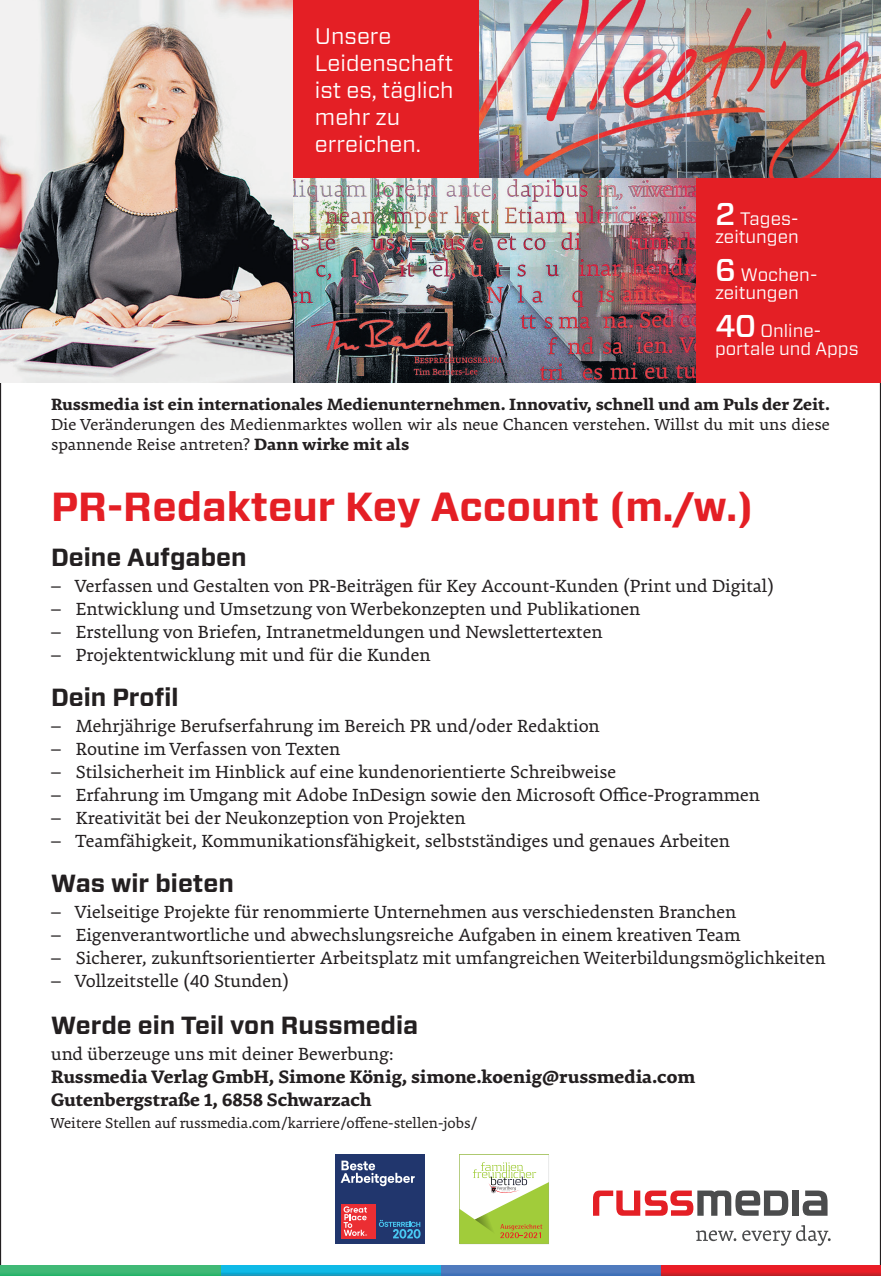
<style>
.page{position:relative;width:881px;height:1276px;background:#fff}
.page>*{position:absolute;margin:0;border:0;box-sizing:border-box;transform-origin:0 0}
.t1{font:700 40.5px "Forza";color:#e41f25}
.t2{font:700 24.75px "Forza";color:#231f20}
.t3{font:22.5px/27px "Forza";color:#fff}
.t4{font:19.12px "Premiera";color:#231f20}
.t5{font:700 19.12px/22.9px "Premiera";color:#231f20}
.t6{font:18px/18px "Forza";color:#fff}
.t7{font:17.32px/20.2px "Premiera";color:#231f20}
.t8{font:700 17.32px "Premiera";color:#231f20}
.t9{font:15.75px "Premiera";color:#231f20}
.s1{font-weight:500;font-size:31.5px}
.s2{font-weight:700}
</style>
<div class="page">
<img style="left:0;top:0;width:293px;height:383px">
<img style="left:478px;top:0;width:402px;height:179px">
<div style="left:293px;top:0;width:185px;height:179px;background:#e41f25"></div>
<div style="left:695px;top:179px;width:185px;height:204px;background:#e41f25"></div>
<div style="left:660px;top:1265px;width:220px;height:11px;background:#ea1d26"></div>
<div style="left:440px;top:1265px;width:220px;height:11px;background:#507bbe"></div>
<div style="left:220px;top:1265px;width:220px;height:11px;background:#0fbae7"></div>
<div style="left:0;top:1265px;width:220px;height:11px;background:#40b976"></div>
<svg style="left:660px;top:1270px;width:220px;height:6px"></svg>
<div style="left:440px;top:1270px;width:220px;height:6px;background:#4a76bb"></div>
<svg style="left:220px;top:1270px;width:220px;height:6px"></svg>
<div style="left:0;top:1270px;width:220px;height:6px;background:#39b773"></div>
<img style="left:293px;top:179px;width:402px;height:204px">
<svg style="left:696px;top:1230px;width:40px;height:11px"></svg>
<svg style="left:742px;top:1225px;width:88px;height:20px"></svg>
<div style="left:792px;top:1190px;width:6px;height:25px;background:#4b4c4d"></div>
<svg style="left:802px;top:1190px;width:25px;height:25px"></svg>
<svg style="left:593px;top:1190px;width:195px;height:25px"></svg>
<div style="left:335px;top:1154px;width:89px;height:90px;background:#21366d"></div>
<svg style="left:340px;top:1160px;width:74px;height:26px"></svg>
<div style="left:341px;top:1204px;width:35px;height:34px;background:#eb2e33"></div>
<svg style="left:343px;top:1206px;width:24px;height:30px"></svg>
<svg style="left:379px;top:1220px;width:41px;height:18px"></svg>
<svg style="left:459px;top:1154px;width:90px;height:90px"></svg>
<p class="t3" style="left:315px;top:22px;width:140px">Unsere<br>Leidenschaft ist es, täglich mehr zu erreichen.</p>
<p class="t6" style="left:714px;top:209px;width:85px"><span class="s1">2</span> Tages&shy;zeitungen</p>
<p class="t6" style="left:714px;top:266px;width:104px"><span class="s1">6</span> Wochen&shy;zeitungen</p>
<p class="t6" style="left:714px;top:322px;width:145px"><span class="s1">40</span> Online&shy;portale und Apps</p>
<p class="t8" style="left:51px;top:393px;width:780px">Russmedia ist ein internationales Medienunternehmen. Innovativ, schnell und am Puls der Zeit.</p>
<p class="t7" style="left:51px;top:414px;width:780px">Die Veränderungen des Medienmarktes wollen wir als neue Chancen verstehen. Willst du mit uns diese spannende Reise antreten? <span class="s2">Dann wirke mit als</span></p>
<h1 class="t1" style="left:51px;top:480px;width:703px">PR-Redakteur Key Account (m./w.)</h1>
<p class="t2" style="left:51px;top:541px;width:197px">Deine Aufgaben</p>
<p class="t4" style="left:51px;top:575px;width:724px">– Verfassen und Gestalten von PR-Beiträgen für Key Account-Kunden (Print und Digital)</p>
<p class="t4" style="left:51px;top:598px;width:590px">– Entwicklung und Umsetzung von Werbekonzepten und Publikationen</p>
<p class="t4" style="left:51px;top:621px;width:553px">– Erstellung von Briefen, Intranetmeldungen und Newslettertexten</p>
<p class="t4" style="left:51px;top:644px;width:381px">– Projektentwicklung mit und für die Kunden</p>
<p class="t2" style="left:51px;top:681px;width:129px">Dein Profil</p>
<p class="t4" style="left:51px;top:715px;width:550px">– Mehrjährige Berufserfahrung im Bereich PR und/oder Redaktion</p>
<p class="t4" style="left:51px;top:738px;width:291px">– Routine im Verfassen von Texten</p>
<p class="t4" style="left:51px;top:761px;width:566px">– Stilsicherheit im Hinblick auf eine kundenorientierte Schreibweise</p>
<p class="t4" style="left:51px;top:783px;width:710px">– Erfahrung im Umgang mit Adobe InDesign sowie den Microsoft Office-Programmen</p>
<p class="t4" style="left:51px;top:806px;width:416px">– Kreativität bei der Neukonzeption von Projekten</p>
<p class="t4" style="left:51px;top:829px;width:680px">– Teamfähigkeit, Kommunikationsfähigkeit, selbstständiges und genaues Arbeiten</p>
<p class="t2" style="left:51px;top:866px;width:184px">Was wir bieten</p>
<p class="t4" style="left:51px;top:900px;width:686px">– Vielseitige Projekte für renommierte Unternehmen aus verschiedensten Branchen</p>
<p class="t4" style="left:51px;top:923px;width:690px">– Eigenverantwortliche und abwechslungsreiche Aufgaben in einem kreativen Team</p>
<p class="t4" style="left:51px;top:946px;width:775px">– Sicherer, zukunftsorientierter Arbeitsplatz mit umfangreichen Weiterbildungsmöglichkeiten</p>
<p class="t4" style="left:51px;top:969px;width:239px">– Vollzeitstelle (40 Stunden)</p>
<p class="t2" style="left:51px;top:1008px;width:368px">Werde ein Teil von Russmedia</p>
<p class="t4" style="left:51px;top:1042px;width:344px">und überzeuge uns mit deiner Bewerbung:</p>
<p class="t5" style="left:51px;top:1065px;width:645px">Russmedia Verlag GmbH, Simone König, simone.koenig@russmedia.com<br>Gutenbergstraße 1, 6858 Schwarzach</p>
<p class="t9" style="left:51px;top:1114px;width:427px">Weitere Stellen auf russmedia.com/karriere/offene-stellen-jobs/</p>
</div>
